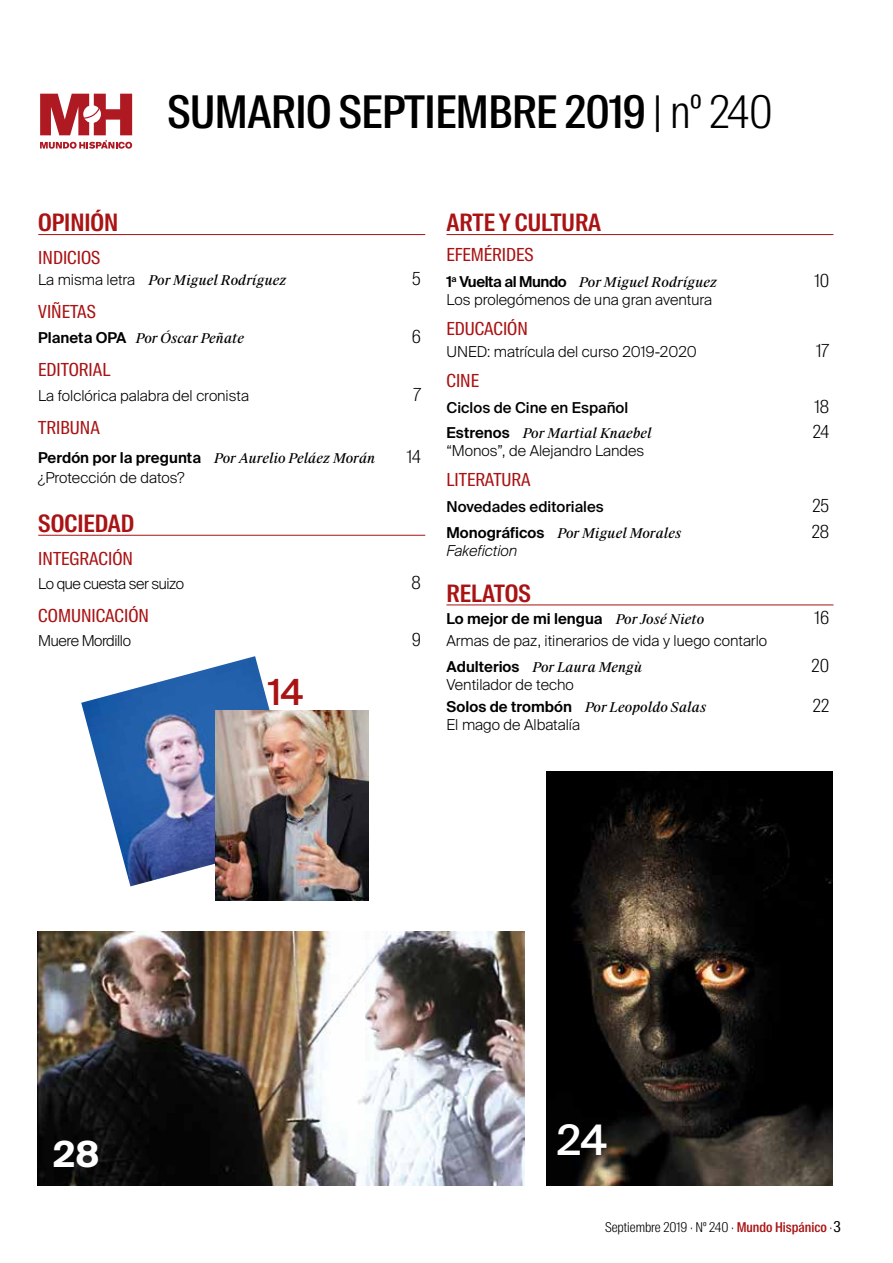
<style>
.page{position:relative;width:893px;height:1263px;background:#fff}
.page>*{position:absolute;margin:0;border:0;box-sizing:border-box;transform-origin:0 0}
.t1{font:500 45px "Suisse Intl Cond";letter-spacing:-.01em;color:#000}
.t2{font:500 42px "Suisse Intl";color:#fff}
.t3{font:700 36px "Suisse Intl";color:#fff}
.t4{font:500 36px "Suisse Intl";color:#a91314}
.t5{font:600 24px "Suisse Intl Cond";color:#a91314}
.t6{font:18px "Suisse Intl Cond";color:#a91314}
.t7{font:300 18px "Suisse Intl Cond";color:#000}
.t8{font:300 15px "Suisse Intl";color:#000}
.t9{font:500 15px "Suisse Intl";color:#000}
.t10{font:300 15px "Suisse Intl";letter-spacing:-.03em;color:#000}
.t11{font:600 15px "Suisse Intl";color:#000}
.t12{font:italic 300 15px "Suisse Intl";color:#000}
.t13{font:italic 13.5px "Suisse Works";color:#000}
.t14{font:300 13.5px "Suisse Intl Cond";color:#000}
.s1{font-weight:300}
.s2{font-family:"Suisse Intl";font-weight:300;font-style:normal;font-size:15px}
.s3{font-family:"Suisse Intl";font-weight:600;font-style:normal;font-size:15px}
.s4{font-family:"Suisse Works";font-weight:400;font-style:italic;font-size:13.5px}
.s5{font-weight:500;color:#a91314}
.s6{font-weight:400;font-size:15px}
</style>
<div class="page">
<img style="left:38px;top:931px;width:487px;height:254px">
<svg style="left:40px;top:94px;width:92px;height:55px"></svg>
<hr style="left:38px;top:234px;width:387px;height:1px;background:#a91314">
<hr style="left:38px;top:535px;width:387px;height:1px;background:#a91314">
<hr style="left:446px;top:234px;width:387px;height:1px;background:#a91314">
<hr style="left:446px;top:604px;width:387px;height:1px;background:#a91314">
<img style="left:546px;top:772px;width:286px;height:413px">
<img style="left:81px;top:656px;width:223px;height:230px">
<img style="left:216px;top:711px;width:153px;height:190px">
<h1 class="t1" style="left:168px;top:86px;width:607px">SUMARIO SEPTIEMBRE 2019 <span class="s1">| nº 240</span></h1>
<h3 class="t5" style="left:38px;top:209px;width:82px">OPINIÓN</h3>
<h3 class="t6" style="left:38px;top:247px;width:64px">INDICIOS</h3>
<p class="t13" style="left:38px;top:272px;width:250px"><span class="s2">La misma letra</span> Por Miguel Rodríguez</p>
<h3 class="t7" style="left:412px;top:268px;width:10px">5</h3>
<h3 class="t6" style="left:38px;top:301px;width:59px">VIÑETAS</h3>
<p class="t13" style="left:38px;top:330px;width:207px"><span class="s3">Planeta OPA</span> Por Óscar Peñate</p>
<h3 class="t7" style="left:412px;top:326px;width:11px">6</h3>
<h3 class="t6" style="left:38px;top:359px;width:74px">EDITORIAL</h3>
<p class="t8" style="left:38px;top:387px;width:212px">La folclórica palabra del cronista</p>
<h3 class="t7" style="left:413px;top:384px;width:9px">7</h3>
<h3 class="t6" style="left:38px;top:417px;width:63px">TRIBUNA</h3>
<p class="t13" style="left:38px;top:449px;width:339px"><span class="s3">Perdón por la pregunta</span> Por Aurelio Peláez Morán</p>
<h3 class="t7" style="left:407px;top:446px;width:16px">14</h3>
<p class="t8" style="left:38px;top:469px;width:148px">¿Protección de datos?</p>
<h3 class="t5" style="left:38px;top:509px;width:98px">SOCIEDAD</h3>
<h3 class="t6" style="left:38px;top:548px;width:96px">INTEGRACIÓN</h3>
<p class="t10" style="left:38px;top:575px;width:147px">Lo que cuesta ser suizo</p>
<h3 class="t7" style="left:412px;top:572px;width:11px">8</h3>
<h3 class="t6" style="left:38px;top:605px;width:112px">COMUNICACIÓN</h3>
<p class="t10" style="left:38px;top:632px;width:94px">Muere Mordillo</p>
<h3 class="t7" style="left:412px;top:630px;width:11px">9</h3>
<h3 class="t4" style="left:268px;top:672px;width:37px">14</h3>
<h3 class="t5" style="left:446px;top:209px;width:156px">ARTE Y CULTURA</h3>
<h3 class="t6" style="left:446px;top:244px;width:89px">EFEMÉRIDES</h3>
<p class="t13" style="left:446px;top:274px;width:272px"><span class="s3">1</span><sup>a</sup> <span class="s3">Vuelta al Mundo</span> Por Miguel Rodríguez</p>
<h3 class="t7" style="left:814px;top:270px;width:16px">10</h3>
<p class="t8" style="left:446px;top:291px;width:267px">Los prolegómenos de una gran aventura</p>
<h3 class="t6" style="left:446px;top:318px;width:83px">EDUCACIÓN</h3>
<p class="t8" style="left:446px;top:343px;width:252px">UNED: matrícula del curso 2019-2020</p>
<h3 class="t7" style="left:816px;top:340px;width:14px">17</h3>
<h3 class="t6" style="left:446px;top:370px;width:34px">CINE</h3>
<p class="t9" style="left:446px;top:399px;width:183px">Ciclos de Cine en Español</p>
<h3 class="t7" style="left:814px;top:396px;width:16px">18</h3>
<p class="t13" style="left:446px;top:425px;width:207px"><span class="s3">Estrenos</span> Por Martial Knaebel</p>
<h3 class="t7" style="left:813px;top:422px;width:18px">24</h3>
<p class="t8" style="left:446px;top:442px;width:199px">“Monos”, de Alejandro Landes</p>
<h3 class="t6" style="left:446px;top:469px;width:86px">LITERATURA</h3>
<p class="t9" style="left:446px;top:498px;width:159px">Novedades editoriales</p>
<h3 class="t7" style="left:812px;top:495px;width:18px">25</h3>
<p class="t13" style="left:446px;top:525px;width:236px"><span class="s3">Monográficos</span> Por Miguel Morales</p>
<h3 class="t7" style="left:812px;top:521px;width:19px">28</h3>
<p class="t12" style="left:446px;top:542px;width:72px">Fakefiction</p>
<h3 class="t5" style="left:446px;top:579px;width:86px">RELATOS</h3>
<p class="t11" style="left:446px;top:610px;width:259px">Lo mejor de mi lengua <span class="s4">Por José Nieto</span></p>
<h3 class="t7" style="left:815px;top:607px;width:16px">16</h3>
<p class="t8" style="left:446px;top:632px;width:322px">Armas de paz, itinerarios de vida y luego contarlo</p>
<p class="t13" style="left:446px;top:659px;width:197px"><span class="s3">Adulterios</span> Por Laura Mengù</p>
<h3 class="t7" style="left:812px;top:655px;width:19px">20</h3>
<p class="t8" style="left:446px;top:676px;width:129px">Ventilador de techo</p>
<p class="t13" style="left:446px;top:699px;width:262px"><span class="s3">Solos de trombón</span> Por Leopoldo Salas</p>
<h3 class="t7" style="left:813px;top:696px;width:18px">22</h3>
<p class="t8" style="left:446px;top:716px;width:135px">El mago de Albatalía</p>
<h3 class="t3" style="left:53px;top:1134px;width:48px">28</h3>
<h2 class="t2" style="left:557px;top:1116px;width:51px">24</h2>
<p class="t14" style="left:605px;top:1219px;width:238px">Septiembre 2019 · Nº 240 · <span class="s5">Mundo Hispánico</span> ·<span class="s6">3</span></p>
</div>
